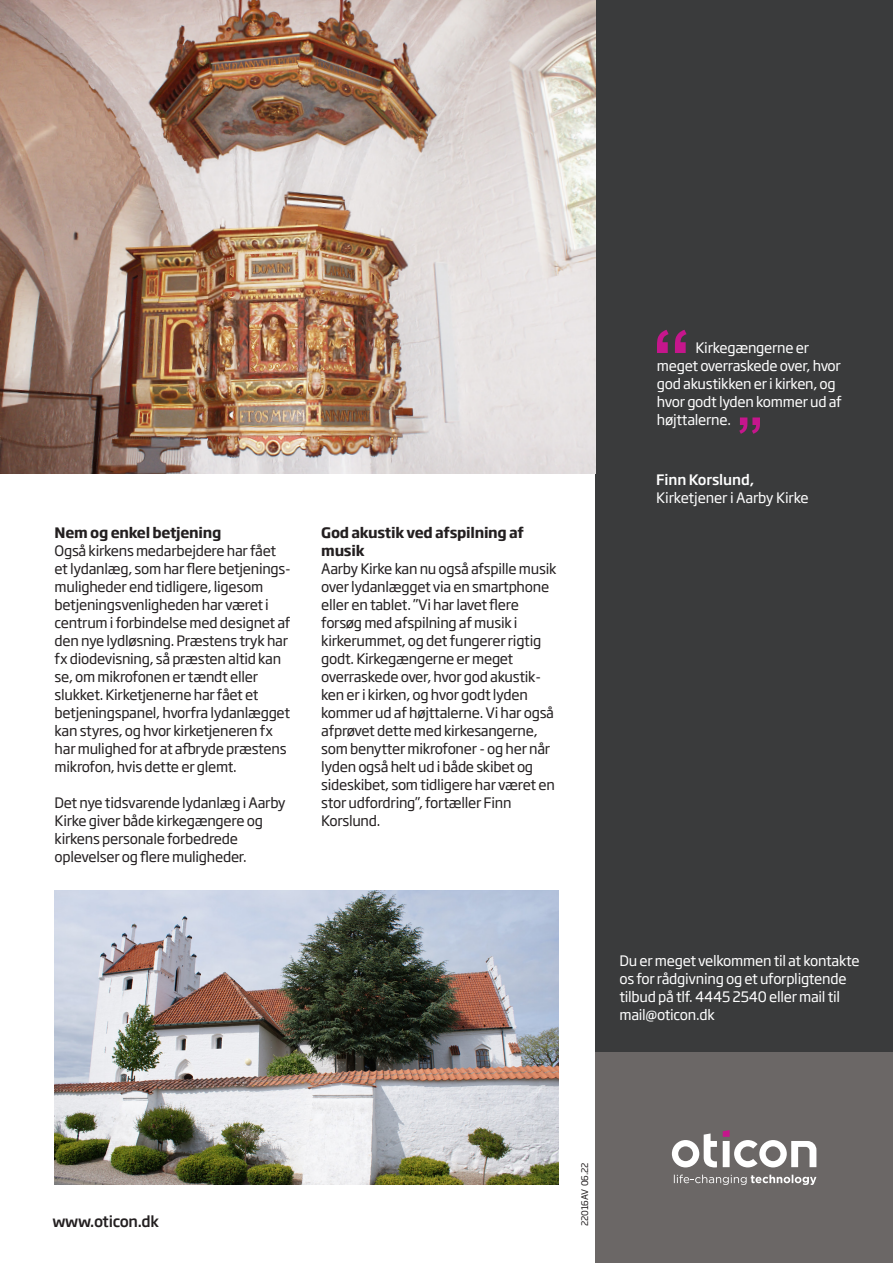
<style>
.page{position:relative;width:893px;height:1263px;background:#fff}
.page>*{position:absolute;margin:0;border:0;box-sizing:border-box;transform-origin:0 0}
.t1{font:500 15px "Soho Gothic Pro";letter-spacing:-.02em;color:#231f20}
.BODY{font:14.25px/18px "Soho Gothic Pro";letter-spacing:-.02em;color:#231f20}
.BODY-2{font:14.25px/18px "Soho Gothic Pro";letter-spacing:-.02em;color:#fff}
.Did_you_know{font:14.25px/18px "Soho Gothic Pro";letter-spacing:-.02em;color:#fff}
.BODY-3{font:700 14.25px/18px "Soho Gothic Pro";letter-spacing:-.02em;color:#231f20}
.t2{font:500 14.25px "Soho Gothic Pro";letter-spacing:-.01em;color:#fff}
.BODY-4{font:9px "Soho Gothic Pro";letter-spacing:-.02em;color:#231f20}
.s1{font-weight:700}
</style>
<div class="page">
<div style="left:595px;top:0;width:298px;height:1263px;background:#3a3b3c"></div>
<img style="left:0;top:0;width:595px;height:474px">
<div style="left:595px;top:1052px;width:298px;height:211px;background:#6b6766"></div>
<img style="left:55px;top:890px;width:503px;height:294px">
<svg style="left:672px;top:1133px;width:45px;height:34px"></svg>
<svg style="left:723px;top:1130px;width:93px;height:37px"></svg>
<svg style="left:674px;top:1174px;width:142px;height:11px"></svg>
<svg style="left:657px;top:330px;width:29px;height:23px"></svg>
<svg style="left:739px;top:417px;width:21px;height:17px"></svg>
<p class="BODY" style="left:55px;top:522px;width:238px"><span class="s1">Nem og enkel betjening<br></span>Også kirkens medarbejdere har fået et lydanlæg, som har flere betjenings&shy;muligheder end tidligere, ligesom betjeningsvenligheden har været i centrum i forbindelse med designet af den nye lydløsning. Præstens tryk har fx diodevisning, så præsten altid kan se, om mikrofonen er tændt eller slukket. Kirketjenerne har fået et betjeningspanel, hvorfra lydanlægget kan styres, og hvor kirketjeneren fx har mulighed for at afbryde præstens mikrofon, hvis dette er glemt.</p>
<p class="BODY" style="left:55px;top:792px;width:232px">Det nye tidsvarende lydanlæg i Aarby Kirke giver både kirkegængere og kirkens personale forbedrede oplevelser og flere muligheder.</p>
<p class="BODY-3" style="left:321px;top:522px;width:204px">God akustik ved afspilning af musik</p>
<p class="BODY" style="left:321px;top:558px;width:237px">Aarby Kirke kan nu også afspille musik over lydanlægget via en smartphone eller en tablet. ”Vi har lavet flere forsøg med afspilning af musik i kirkerummet, og det fungerer rigtig godt. Kirkegængerne er meget overraskede over, hvor god akustik&shy;ken er i kirken, og hvor godt lyden kommer ud af højttalerne. Vi har også afprøvet dette med kirkesangerne, som benytter mikrofoner - og her når lyden også helt ud i både skibet og sideskibet, som tidligere har været en stor udfordring”, fortæller Finn Korslund.</p>
<p class="Did_you_know" style="left:657px;top:338px;width:186px;text-indent:39px">Kirkegængerne er meget overraskede over, hvor god akustikken er i kirken, og hvor godt lyden kommer ud af højttalerne.</p>
<p class="t2" style="left:656px;top:468px;width:99px">Finn Korslund,</p>
<p class="BODY-2" style="left:656px;top:488px;width:154px">Kirketjener i Aarby Kirke</p>
<p class="BODY-2" style="left:619px;top:951px;width:242px">Du er meget velkommen til at kontakte os for rådgivning og et uforpligtende tilbud på tlf. 4445 2540 eller mail til mail@oticon.dk</p>
<p class="t1" style="left:52px;top:1209px;width:108px">www.oticon.dk</p>
<p class="BODY-4" style="left:578px;top:1226px;width:65px;rotate:-90deg">22016AV 06.22</p>
</div>
